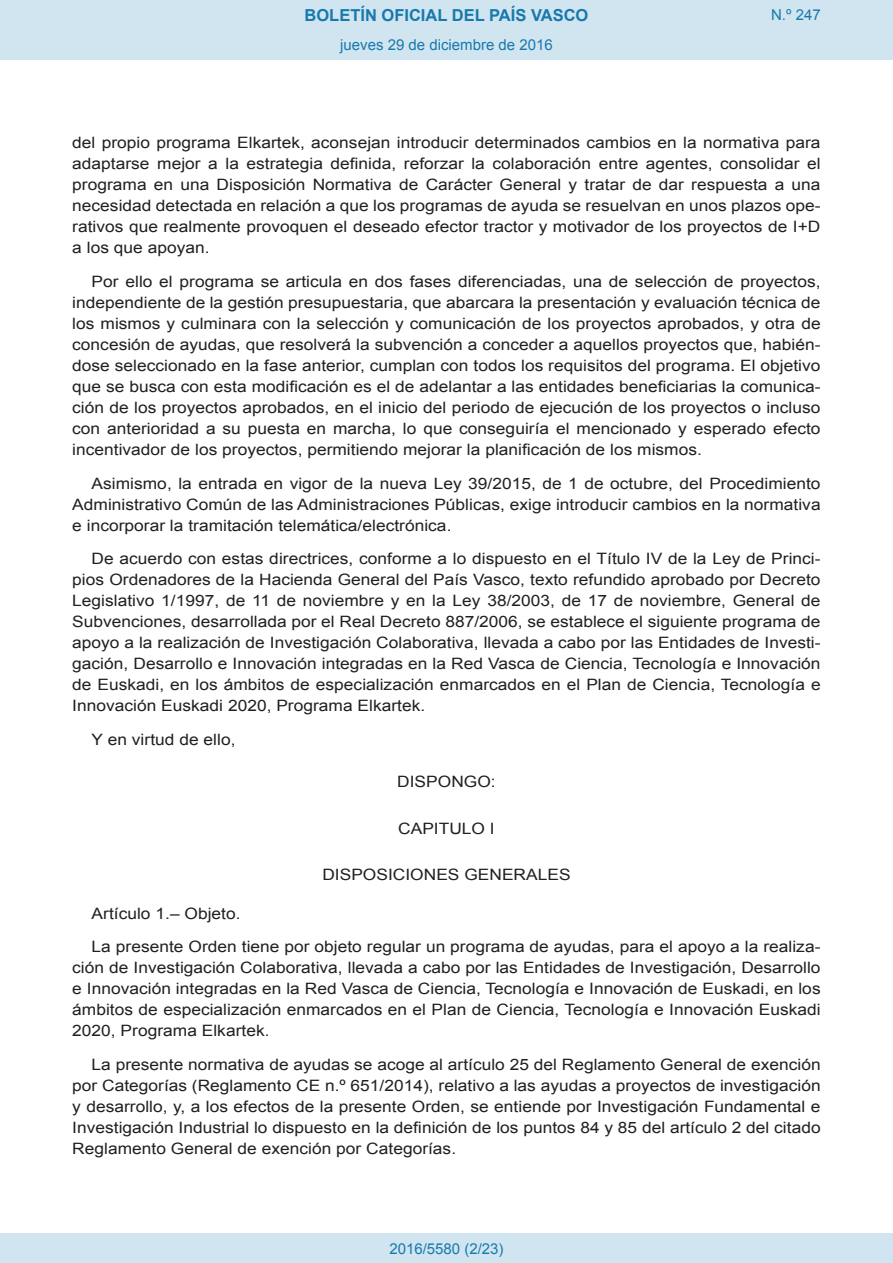
<style>
.page{position:relative;width:893px;height:1263px;background:#fff}
.page>*{position:absolute;margin:0;border:0;box-sizing:border-box;transform-origin:0 0}
.t1{font:700 16.5px "Arial";color:#1879ad}
.BOPVDetalle{font:15.6px/21px "Arial";color:#231f20;text-align:justify;scale:1.11 1}
.BOPVClave{font:15.6px "Arial";color:#231f20;scale:1.11 1}
.Paginacion_Centro{font:15px "Arial";color:#1879ad}
</style>
<div class="page">
<div style="left:0;top:0;width:893px;height:60px;background:#d0e5f0"></div>
<div style="left:0;top:1233px;width:893px;height:30px;background:#d0e5f0"></div>
<p class="t1" style="left:305px;top:4px;width:285px">BOLETÍN OFICIAL DEL PAÍS VASCO</p>
<p class="Paginacion_Centro" style="left:340px;top:35px;width:214px">jueves 29 de diciembre de 2016</p>
<p class="Paginacion_Centro" style="left:771px;top:5px;width:51px">N.º 247</p>
<p class="BOPVDetalle" style="left:72px;top:132px;width:676px">del propio programa Elkartek, aconsejan introducir determinados cambios en la normativa para adaptarse mejor a la estrategia definida, reforzar la colaboración entre agentes, consolidar el programa en una Disposición Normativa de Carácter General y tratar de dar respuesta a una necesidad detectada en relación a que los programas de ayuda se resuelvan en unos plazos ope&shy;rativos que realmente provoquen el deseado efector tractor y motivador de los proyectos de I+D a los que apoyan.</p>
<p class="BOPVDetalle" style="left:72px;top:271px;width:676px;text-indent:19px">Por ello el programa se articula en dos fases diferenciadas, una de selección de proyectos, independiente de la gestión presupuestaria, que abarcara la presentación y evaluación técnica de los mismos y culminara con la selección y comunicación de los proyectos aprobados, y otra de concesión de ayudas, que resolverá la subvención a conceder a aquellos proyectos que, habién&shy;dose seleccionado en la fase anterior, cumplan con todos los requisitos del programa. El objetivo que se busca con esta modificación es el de adelantar a las entidades beneficiarias la comunica&shy;ción de los proyectos aprobados, en el inicio del periodo de ejecución de los proyectos o incluso con anterioridad a su puesta en marcha, lo que conseguiría el mencionado y esperado efecto incentivador de los proyectos, permitiendo mejorar la planificación de los mismos.</p>
<p class="BOPVDetalle" style="left:72px;top:473px;width:676px;text-indent:19px">Asimismo, la entrada en vigor de la nueva Ley 39/2015, de 1 de octubre, del Procedimiento Administrativo Común de las Administraciones Públicas, exige introducir cambios en la normativa e incorporar la tramitación telemática/electrónica.</p>
<p class="BOPVDetalle" style="left:72px;top:549px;width:676px;text-indent:19px">De acuerdo con estas directrices, conforme a lo dispuesto en el Título IV de la Ley de Princi&shy;pios Ordenadores de la Hacienda General del País Vasco, texto refundido aprobado por Decreto Legislativo 1/1997, de 11 de noviembre y en la Ley 38/2003, de 17 de noviembre, General de Subvenciones, desarrollada por el Real Decreto 887/2006, se establece el siguiente programa de apoyo a la realización de Investigación Colaborativa, llevada a cabo por las Entidades de Investi&shy;gación, Desarrollo e Innovación integradas en la Red Vasca de Ciencia, Tecnología e Innovación de Euskadi, en los ámbitos de especialización enmarcados en el Plan de Ciencia, Tecnología e Innovación Euskadi 2020, Programa Elkartek.</p>
<p class="BOPVDetalle" style="left:92px;top:729px;width:131px">Y en virtud de ello,</p>
<p class="BOPVClave" style="left:397px;top:772px;width:90px">DISPONGO:</p>
<p class="BOPVClave" style="left:398px;top:818px;width:89px">CAPITULO I</p>
<p class="BOPVClave" style="left:322px;top:865px;width:225px">DISPOSICIONES GENERALES</p>
<p class="BOPVDetalle" style="left:92px;top:903px;width:136px">Artículo 1.– Objeto.</p>
<p class="BOPVDetalle" style="left:72px;top:936px;width:676px;text-indent:19px">La presente Orden tiene por objeto regular un programa de ayudas, para el apoyo a la realiza&shy;ción de Investigación Colaborativa, llevada a cabo por las Entidades de Investigación, Desarrollo e Innovación integradas en la Red Vasca de Ciencia, Tecnología e Innovación de Euskadi, en los ámbitos de especialización enmarcados en el Plan de Ciencia, Tecnología e Innovación Euskadi 2020, Programa Elkartek.</p>
<p class="BOPVDetalle" style="left:72px;top:1054px;width:676px;text-indent:19px">La presente normativa de ayudas se acoge al artículo 25 del Reglamento General de exención por Categorías (Reglamento CE n.º 651/2014), relativo a las ayudas a proyectos de investigación y desarrollo, y, a los efectos de la presente Orden, se entiende por Investigación Fundamental e Investigación Industrial lo dispuesto en la definición de los puntos 84 y 85 del artículo 2 del citado Reglamento General de exención por Categorías.</p>
<p class="Paginacion_Centro" style="left:389px;top:1238px;width:116px">2016/5580 (2/23)</p>
</div>
